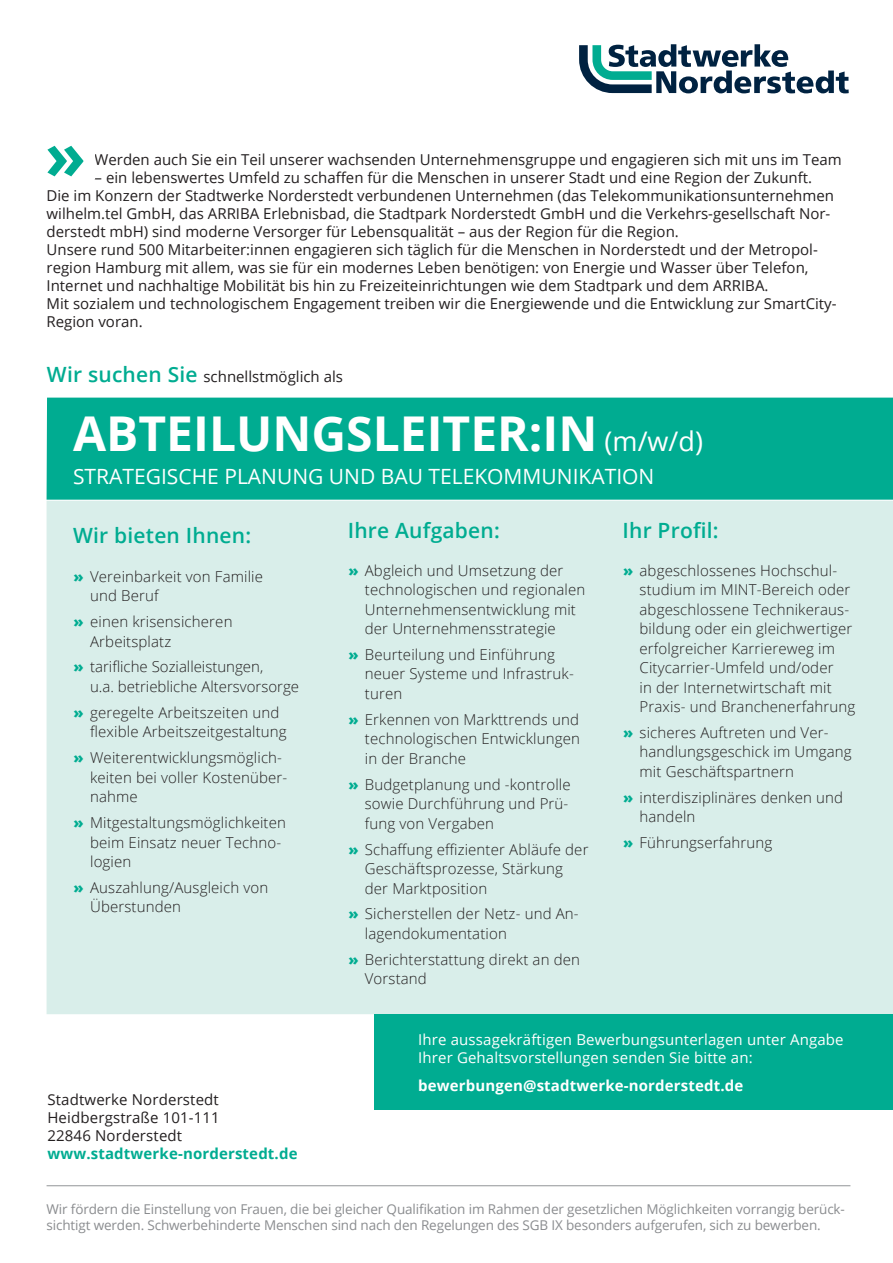
<style>
.page{position:relative;width:893px;height:1263px;background:#fff}
.page>*{position:absolute;margin:0;border:0;box-sizing:border-box;transform-origin:0 0}
.t1{font:700 48px "Open Sans";color:#fff}
.t2{font:21px "Open Sans";color:#fff}
.t3{font:600 21px "Open Sans";letter-spacing:.01em;color:#00ac91}
.t4{font:300 15px/19.5px "Open Sans";letter-spacing:.01em;color:#231f20}
.t5{font:15px/18px "Open Sans";color:#231f20}
.t6{font:15px/18px "Open Sans";letter-spacing:.01em;color:#fff}
.t7{font:700 15px "Open Sans";letter-spacing:.01em;color:#fff}
.t8{font:700 15px "Open Sans";letter-spacing:.01em;color:#00ac91}
.t9{font:13.5px/16.2px "Open Sans";letter-spacing:-.01em;color:#8a8c8f}
.s1{font-weight:600;font-size:21px;color:#00ac91}
.s2{font-weight:400;font-size:27px}
.s3{font-weight:800;color:#00ac91}
</style>
<div class="page">
<div style="left:47px;top:501px;width:846px;height:513px;background:#d9eeea"></div>
<div style="left:374px;top:1014px;width:519px;height:96px;background:#00ac91"></div>
<div style="left:47px;top:398px;width:846px;height:102px;background:#00ac91"></div>
<hr style="left:47px;top:1185px;width:803px;height:1px;background:#939598">
<svg style="left:579px;top:44px;width:270px;height:49px"></svg>
<svg style="left:47px;top:146px;width:36px;height:30px"></svg>
<p class="t5" style="left:95px;top:150px;width:749px">Werden auch Sie ein Teil unserer wachsenden Unternehmensgruppe und engagieren sich mit uns im Team</p>
<p class="t5" style="left:47px;top:168px;width:792px;text-indent:48px">– ein lebenswertes Umfeld zu schaffen für die Menschen in unserer Stadt und eine Region der Zukunft.<br>Die im Konzern der Stadtwerke Norderstedt verbundenen Unternehmen (das Telekommunikationsunternehmen wilhelm.tel GmbH, das ARRIBA Erlebnisbad, die Stadtpark Norderstedt GmbH und die Verkehrs-gesellschaft Nor&shy;derstedt mbH) sind moderne Versorger für Lebensqualität – aus der Region für die Region.<br>Unsere rund 500 Mitarbeiter:innen engagieren sich täglich für die Menschen in Norderstedt und der Metropol&shy;region Hamburg mit allem, was sie für ein modernes Leben benötigen: von Energie und Wasser über Telefon, Internet und nachhaltige Mobilität bis hin zu Freizeiteinrichtungen wie dem Stadtpark und dem ARRIBA.<br>Mit sozialem und technologischem Engagement treiben wir die Energiewende und die Entwicklung zur SmartCity-Region voran.</p>
<p class="t5" style="left:47px;top:367px;width:298px"><span class="s1">Wir suchen Sie</span> schnellstmöglich als</p>
<h1 class="t1" style="left:73px;top:400px;width:631px">ABTEILUNGSLEITER:IN <span class="s2">(m/w/d)</span></h1>
<h2 class="t2" style="left:73px;top:462px;width:583px">STRATEGISCHE PLANUNG UND BAU TELEKOMMUNIKATION</h2>
<h2 class="t3" style="left:73px;top:521px;width:180px">Wir bieten Ihnen:</h2>
<p class="t4" style="left:90px;top:566px;width:174px;text-indent:-17px"><span class="s3">»</span> Vereinbarkeit von Familie und Beruf</p>
<p class="t4" style="left:90px;top:611px;width:144px;text-indent:-16px"><span class="s3">»</span> einen krisensicheren<br>Arbeitsplatz</p>
<p class="t4" style="left:90px;top:657px;width:210px;text-indent:-16px"><span class="s3">»</span> tarifliche Sozialleistungen,<br>u.a. betriebliche Altersvorsorge</p>
<p class="t4" style="left:90px;top:702px;width:198px;text-indent:-16px"><span class="s3">»</span> geregelte Arbeitszeiten und flexible Arbeitszeitgestaltung</p>
<p class="t4" style="left:90px;top:747px;width:199px;text-indent:-16px"><span class="s3">»</span> Weiterentwicklungsmöglich&shy;keiten bei voller Kostenüber&shy;nahme</p>
<p class="t4" style="left:90px;top:812px;width:197px;text-indent:-16px"><span class="s3">»</span> Mitgestaltungsmöglichkeiten beim Einsatz neuer Techno&shy;logien</p>
<p class="t4" style="left:90px;top:877px;width:180px;text-indent:-16px"><span class="s3">»</span> Auszahlung/Ausgleich von<br>Überstunden</p>
<p class="t5" style="left:47px;top:1090px;width:174px;text-align:justify">Stadtwerke Norderstedt Heidbergstraße 101-111<br>22846 Norderstedt</p>
<p class="t8" style="left:47px;top:1143px;width:252px">www.stadtwerke-norderstedt.de</p>
<h2 class="t3" style="left:348px;top:516px;width:154px">Ihre Aufgaben:</h2>
<p class="t4" style="left:365px;top:560px;width:222px;text-indent:-16px"><span class="s3">»</span> Abgleich und Umsetzung der technologischen und regionalen<br>Unternehmensentwicklung mit der Unternehmensstrategie</p>
<p class="t4" style="left:365px;top:644px;width:211px;text-indent:-16px"><span class="s3">»</span> Beurteilung und Einführung neuer Systeme und Infrastruk&shy;turen</p>
<p class="t4" style="left:365px;top:709px;width:217px;text-align:justify;text-indent:-16px"><span class="s3">»</span> Erkennen von Markttrends und technologischen Entwicklungen in der Branche</p>
<p class="t4" style="left:365px;top:774px;width:207px;text-indent:-16px"><span class="s3">»</span> Budgetplanung und -kontrolle sowie Durchführung und Prü&shy;fung von Vergaben</p>
<p class="t4" style="left:365px;top:839px;width:225px;text-indent:-16px"><span class="s3">»</span> Schaffung effizienter Abläufe der<br>Geschäftsprozesse, Stärkung der Marktposition</p>
<p class="t4" style="left:365px;top:904px;width:215px;text-indent:-16px"><span class="s3">»</span> Sicherstellen der Netz- und An&shy;lagendokumentation</p>
<p class="t4" style="left:365px;top:949px;width:217px;text-indent:-16px"><span class="s3">»</span> Berichterstattung direkt an den<br>Vorstand</p>
<h2 class="t3" style="left:622px;top:516px;width:98px">Ihr Profil:</h2>
<p class="t4" style="left:639px;top:560px;width:217px;text-indent:-16px"><span class="s3">»</span> abgeschlossenes Hochschul&shy;studium im MINT-Bereich oder abgeschlossene Technikeraus&shy;bildung oder ein gleichwertiger erfolgreicher Karriereweg im<br>Citycarrier-Umfeld und/oder<br>in der Internetwirtschaft mit<br>Praxis- und Branchenerfahrung</p>
<p class="t4" style="left:639px;top:722px;width:214px;text-indent:-16px"><span class="s3">»</span> sicheres Auftreten und Ver&shy;handlungsgeschick im Umgang mit Geschäftspartnern</p>
<p class="t4" style="left:639px;top:787px;width:205px;text-indent:-16px"><span class="s3">»</span> interdisziplinäres denken und handeln</p>
<p class="t4" style="left:623px;top:833px;width:151px"><span class="s3">»</span> Führungserfahrung</p>
<p class="t6" style="left:418px;top:1030px;width:427px">Ihre aussagekräftigen Bewerbungsunterlagen unter Angabe<br>Ihrer Gehaltsvorstellungen senden Sie bitte an:</p>
<p class="t7" style="left:418px;top:1075px;width:327px">bewerbungen@stadtwerke-norderstedt.de</p>
<p class="t9" style="left:47px;top:1200px;width:800px">Wir fördern die Einstellung von Frauen, die bei gleicher Qualifikation im Rahmen der gesetzlichen Möglichkeiten vorrangig berück&shy;sichtigt werden. Schwerbehinderte Menschen sind nach den Regelungen des SGB IX besonders aufgerufen, sich zu bewerben.</p>
</div>
